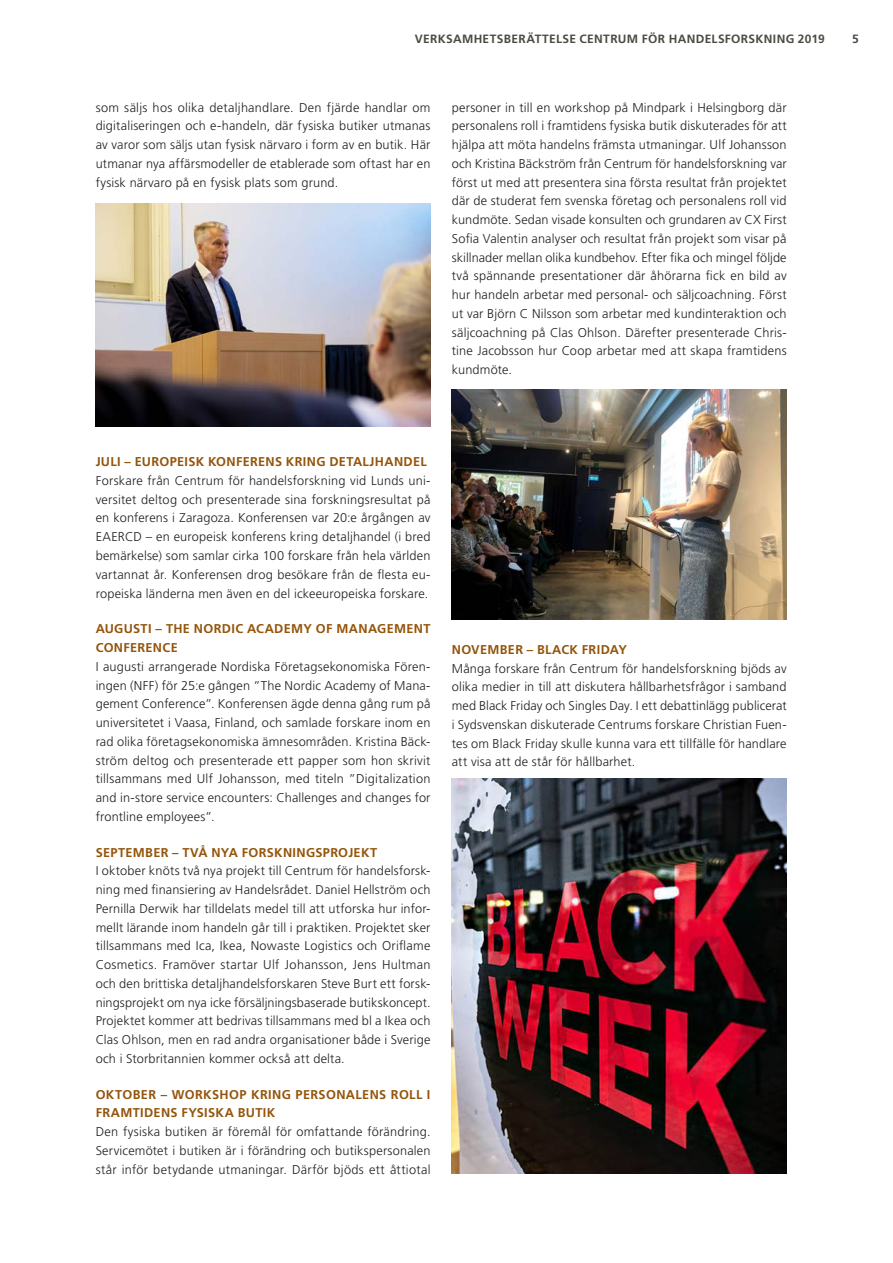
<style>
.page{position:relative;width:893px;height:1263px;background:#fff}
.page>*{position:absolute;margin:0;border:0;box-sizing:border-box;transform-origin:0 0}
.Svart_Brödtext_utan{font:300 12.75px/18.8px "Frutiger LT Std";letter-spacing:.015em;color:#231f20;text-align:justify}
.Svart_Brödtext_utan-2{font:700 12.75px/18.8px "Frutiger LT Std";letter-spacing:.025em;color:#94550c}
.t1{font:700 12px "Frutiger LT Std";letter-spacing:.025em;color:#4c4b43}
</style>
<div class="page">
<img style="left:452px;top:389px;width:335px;height:230px">
<img style="left:96px;top:203px;width:335px;height:223px">
<img style="left:452px;top:778px;width:335px;height:395px">
<p class="t1" style="left:415px;top:32px;width:412px">VERKSAMHETSBERÄTTELSE CENTRUM FÖR HANDELSFORSKNING 2019</p>
<p class="t1" style="left:852px;top:32px;width:8px">5</p>
<p class="Svart_Brödtext_utan" style="left:96px;top:98px;width:336px">som säljs hos olika detaljhandlare. Den fjärde handlar om digitaliseringen och e-handeln, där fysiska butiker utmanas av varor som säljs utan fysisk närvaro i form av en butik. Här utmanar nya affärsmodeller de etablerade som oftast har en fysisk närvaro på en fysisk plats som grund.</p>
<p class="Svart_Brödtext_utan" style="left:452px;top:98px;width:336px">personer in till en workshop på Mindpark i Helsingborg där personalens roll i framtidens fysiska butik diskuterades för att hjälpa att möta handelns främsta utmaningar. Ulf Johansson och Kristina Bäckström från Centrum för handelsforskning var först ut med att presentera sina första resultat från projektet där de studerat fem svenska företag och personalens roll vid kundmöte. Sedan visade konsulten och grundaren av CX First Sofia Valentin analyser och resultat från projekt som visar på skillnader mellan olika kundbehov. Efter fika och mingel följde två spännande presentationer där åhörarna fick en bild av hur handeln arbetar med personal- och säljcoachning. Först ut var Björn C Nilsson som arbetar med kundinteraktion och säljcoachning på Clas Ohlson. Därefter presenterade Chris&shy;tine Jacobsson hur Coop arbetar med att skapa framtidens kundmöte.</p>
<p class="Svart_Brödtext_utan-2" style="left:96px;top:452px;width:333px">JULI – EUROPEISK KONFERENS KRING DETALJHANDEL</p>
<p class="Svart_Brödtext_utan" style="left:96px;top:471px;width:336px">Forskare från Centrum för handelsforskning vid Lunds uni&shy;versitet deltog och presenterade sina forskningsresultat på en konferens i Zaragoza. Konferensen var 20:e årgången av EAERCD – en europeisk konferens kring detaljhandel (i bred bemärkelse) som samlar cirka 100 forskare från hela världen vartannat år. Konferensen drog besökare från de flesta eu&shy;ropeiska länderna men även en del ickeeuropeiska forskare.</p>
<p class="Svart_Brödtext_utan-2" style="left:96px;top:619px;width:336px">AUGUSTI – THE NORDIC ACADEMY OF MANAGEMENT<br>CONFERENCE</p>
<p class="Svart_Brödtext_utan" style="left:96px;top:657px;width:336px">I augusti arrangerade Nordiska Företagsekonomiska Fören&shy;ingen (NFF) för 25:e gången ”The Nordic Academy of Mana&shy;gement Conference”. Konferensen ägde denna gång rum på universitetet i Vaasa, Finland, och samlade forskare inom en rad olika företagsekonomiska ämnesområden. Kristina Bäck&shy;ström deltog och presenterade ett papper som hon skrivit tillsammans med Ulf Johansson, med titeln ”Digitalization and in-store service encounters: Challenges and changes for frontline employees”.</p>
<p class="Svart_Brödtext_utan-2" style="left:96px;top:843px;width:283px">SEPTEMBER – TVÅ NYA FORSKNINGSPROJEKT</p>
<p class="Svart_Brödtext_utan" style="left:96px;top:862px;width:336px">I oktober knöts två nya projekt till Centrum för handelsforsk&shy;ning med finansiering av Handelsrådet. Daniel Hellström och Pernilla Derwik har tilldelats medel till att utforska hur infor&shy;mellt lärande inom handeln går till i praktiken. Projektet sker tillsammans med Ica, Ikea, Nowaste Logistics och Oriflame Cosmetics. Framöver startar Ulf Johansson, Jens Hultman och den brittiska detaljhandelsforskaren Steve Burt ett forsk&shy;ningsprojekt om nya icke försäljningsbaserade butikskoncept.<br>Projektet kommer att bedrivas tillsammans med bl a Ikea och Clas Ohlson, men en rad andra organisationer både i Sverige och i Storbritannien kommer också att delta.</p>
<p class="Svart_Brödtext_utan-2" style="left:96px;top:1085px;width:336px">OKTOBER – WORKSHOP KRING PERSONALENS ROLL I<br>FRAMTIDENS FYSISKA BUTIK</p>
<p class="Svart_Brödtext_utan" style="left:96px;top:1122px;width:336px">Den fysiska butiken är föremål för omfattande förändring.<br>Servicemötet i butiken är i förändring och butikspersonalen står inför betydande utmaningar. Därför bjöds ett åttiotal</p>
<p class="Svart_Brödtext_utan-2" style="left:452px;top:640px;width:177px">NOVEMBER – BLACK FRIDAY</p>
<p class="Svart_Brödtext_utan" style="left:452px;top:659px;width:336px">Många forskare från Centrum för handelsforskning bjöds av olika medier in till att diskutera hållbarhetsfrågor i samband med Black Friday och Singles Day. I ett debattinlägg publicerat i Sydsvenskan diskuterade Centrums forskare Christian Fuen&shy;tes om Black Friday skulle kunna vara ett tillfälle för handlare att visa att de står för hållbarhet.</p>
</div>
